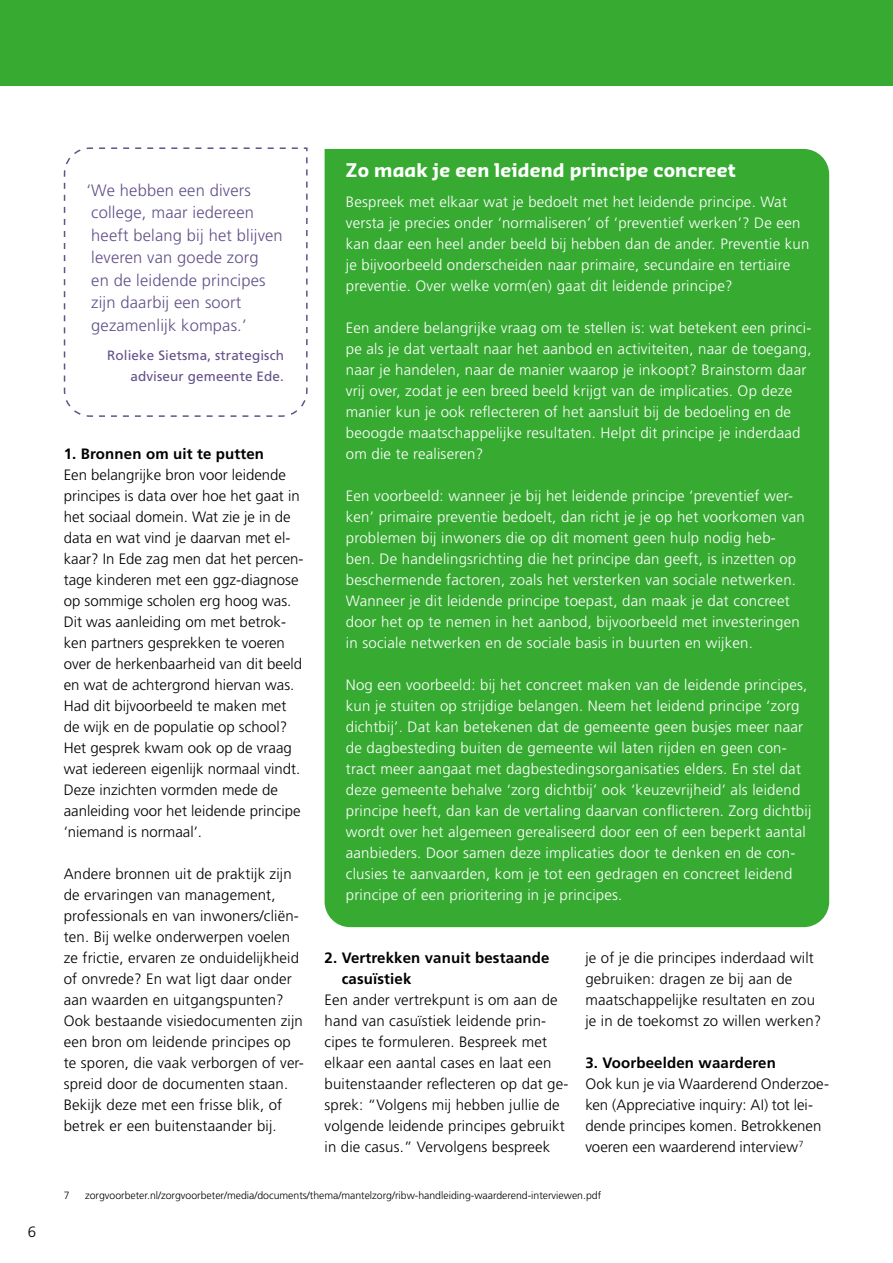
<style>
.page{position:relative;width:893px;height:1263px;background:#fff}
.page>*{position:absolute;margin:0;border:0;box-sizing:border-box;transform-origin:0 0}
.t1{font:700 18px "Sansa Pro";letter-spacing:.01em;color:#fff}
.t2{font:300 16.5px/22.5px "Frutiger";letter-spacing:.01em;color:#635189}
.t3{font:300 15px/21px "Frutiger";letter-spacing:.015em;color:#fff}
.t4{font:300 15px/21px "Frutiger";letter-spacing:.01em;color:#000}
.t5{font:700 15px/21px "Frutiger";letter-spacing:.01em;color:#000}
.t6{font:13.5px/21px "Frutiger";letter-spacing:.01em;color:#635189;text-align:right}
.t7{font:300 10.5px "Frutiger";color:#000}
</style>
<div class="page">
<div style="left:0;top:0;width:893px;height:85px;background:#37aa32"></div>
<div style="left:325px;top:149px;width:504px;height:778px;background:#37aa32"></div>
<svg style="left:63px;top:147px;width:245px;height:270px"></svg>
<p class="t4" style="left:28px;top:1221px;width:10px">6</p>
<p class="t2" style="left:87px;top:179px;width:198px">‘We hebben een divers college, maar iedereen heeft belang bij het blijven leveren van goede zorg<br>en de leidende principes zijn daarbij een soort gezamenlijk kompas.’</p>
<p class="t6" style="left:107px;top:345px;width:178px">Rolieke Sietsma, strategisch adviseur gemeente Ede.</p>
<p class="t5" style="left:64px;top:443px;width:202px">1. Bronnen om uit te putten</p>
<p class="t4" style="left:64px;top:464px;width:241px">Een belangrijke bron voor leidende principes is data over hoe het gaat in het sociaal domein. Wat zie je in de data en wat vind je daarvan met el&shy;kaar? In Ede zag men dat het percen&shy;tage kinderen met een ggz-diagnose op sommige scholen erg hoog was.<br>Dit was aanleiding om met betrok&shy;ken partners gesprekken te voeren over de herkenbaarheid van dit beeld en wat de achtergrond hiervan was.<br>Had dit bijvoorbeeld te maken met de wijk en de populatie op school?<br>Het gesprek kwam ook op de vraag wat iedereen eigenlijk normaal vindt.<br>Deze inzichten vormden mede de aanleiding voor het leidende principe ‘niemand is normaal’.</p>
<p class="t4" style="left:64px;top:863px;width:242px">Andere bronnen uit de praktijk zijn de ervaringen van management, professionals en van inwoners/cliën&shy;ten. Bij welke onderwerpen voelen ze frictie, ervaren ze onduidelijkheid of onvrede? En wat ligt daar onder aan waarden en uitgangspunten?<br>Ook bestaande visiedocumenten zijn een bron om leidende principes op te sporen, die vaak verborgen of ver&shy;spreid door de documenten staan.<br>Bekijk deze met een frisse blik, of betrek er een buitenstaander bij.</p>
<p class="t1" style="left:346px;top:158px;width:391px">Zo maak je een leidend principe concreet</p>
<p class="t3" style="left:346px;top:191px;width:465px">Bespreek met elkaar wat je bedoelt met het leidende principe. Wat versta je precies onder ‘normaliseren’ of ‘preventief werken’? De een kan daar een heel ander beeld bij hebben dan de ander. Preventie kun je bijvoorbeeld onderscheiden naar primaire, secundaire en tertiaire preventie. Over welke vorm(en) gaat dit leidende principe?</p>
<p class="t3" style="left:346px;top:317px;width:467px">Een andere belangrijke vraag om te stellen is: wat betekent een princi&shy;pe als je dat vertaalt naar het aanbod en activiteiten, naar de toegang, naar je handelen, naar de manier waarop je inkoopt? Brainstorm daar vrij over, zodat je een breed beeld krijgt van de implicaties. Op deze manier kun je ook reflecteren of het aansluit bij de bedoeling en de beoogde maatschappelijke resultaten. Helpt dit principe je inderdaad om die te realiseren?</p>
<p class="t3" style="left:346px;top:485px;width:460px">Een voorbeeld: wanneer je bij het leidende principe ‘preventief wer&shy;ken’ primaire preventie bedoelt, dan richt je je op het voorkomen van problemen bij inwoners die op dit moment geen hulp nodig heb&shy;ben. De handelingsrichting die het principe dan geeft, is inzetten op beschermende factoren, zoals het versterken van sociale netwerken.<br>Wanneer je dit leidende principe toepast, dan maak je dat concreet door het op te nemen in het aanbod, bijvoorbeeld met investeringen in sociale netwerken en de sociale basis in buurten en wijken.</p>
<p class="t3" style="left:346px;top:674px;width:467px">Nog een voorbeeld: bij het concreet maken van de leidende principes, kun je stuiten op strijdige belangen. Neem het leidend principe ‘zorg dichtbij’. Dat kan betekenen dat de gemeente geen busjes meer naar de dagbesteding buiten de gemeente wil laten rijden en geen con&shy;tract meer aangaat met dagbestedingsorganisaties elders. En stel dat deze gemeente behalve ‘zorg dichtbij’ ook ‘keuzevrijheid’ als leidend principe heeft, dan kan de vertaling daarvan conflicteren. Zorg dichtbij wordt over het algemeen gerealiseerd door een of een beperkt aantal aanbieders. Door samen deze implicaties door te denken en de con&shy;clusies te aanvaarden, kom je tot een gedragen en concreet leidend principe of een prioritering in je principes.</p>
<p class="t5" style="left:342px;top:947px;width:209px;text-indent:-17px">2. Vertrekken vanuit bestaande casuïstiek</p>
<p class="t4" style="left:325px;top:989px;width:245px">Een ander vertrekpunt is om aan de hand van casuïstiek leidende prin&shy;cipes te formuleren. Bespreek met elkaar een aantal cases en laat een buitenstaander reflecteren op dat ge&shy;sprek: “Volgens mij hebben jullie de volgende leidende principes gebruikt in die casus.” Vervolgens bespreek</p>
<p class="t4" style="left:585px;top:947px;width:237px">je of je die principes inderdaad wilt gebruiken: dragen ze bij aan de maatschappelijke resultaten en zou je in de toekomst zo willen werken?</p>
<p class="t5" style="left:585px;top:1052px;width:192px">3. Voorbeelden waarderen</p>
<p class="t4" style="left:585px;top:1073px;width:245px">Ook kun je via Waarderend Onderzoe&shy;ken (Appreciative inquiry: AI) tot lei&shy;dende principes komen. Betrokkenen voeren een waarderend interview<sup>7</sup></p>
<p class="t7" style="left:64px;top:1189px;width:7px">7</p>
<p class="t7" style="left:85px;top:1189px;width:518px">zorgvoorbeter.nl/zorgvoorbeter/media/documents/thema/mantelzorg/ribw-handleiding-waarderend-interviewen.pdf</p>
</div>
